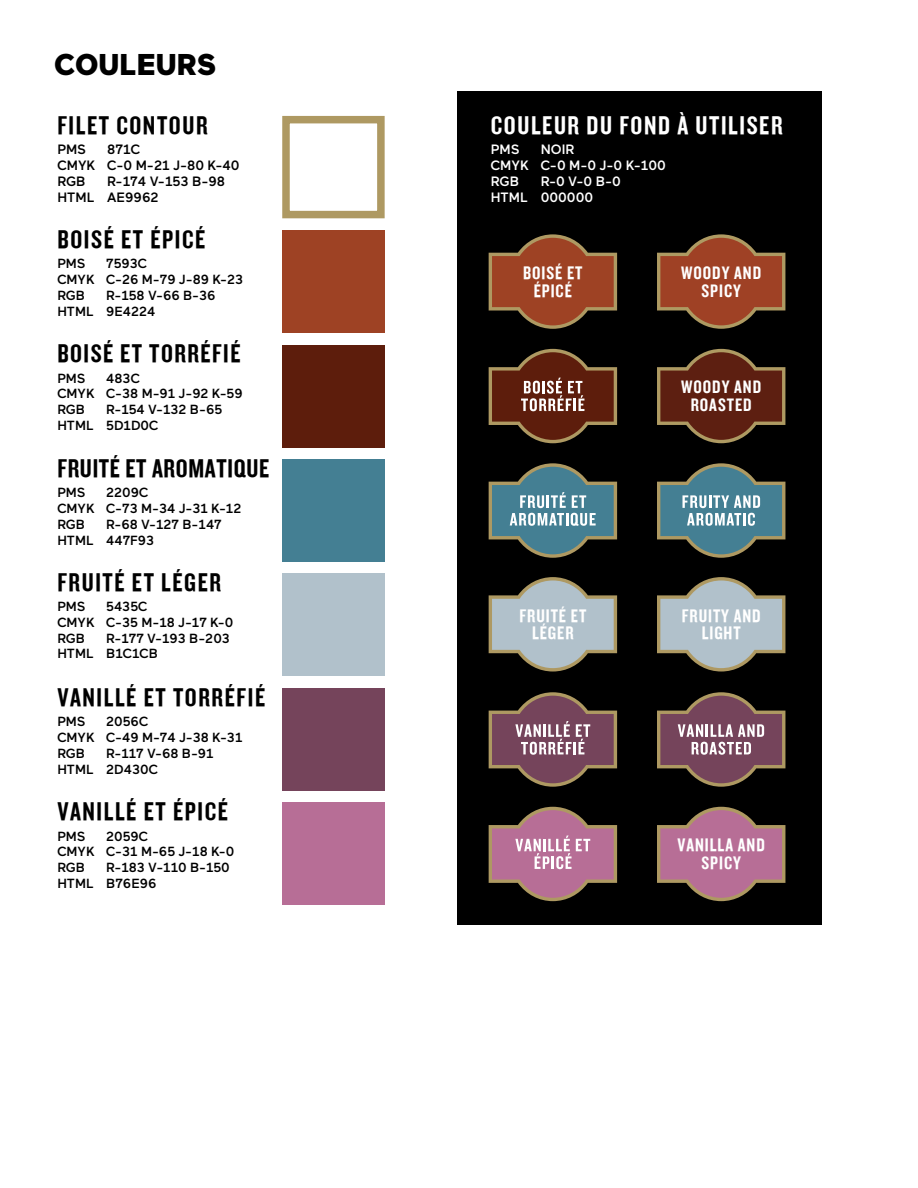
<style>
.page{position:relative;width:918px;height:1188px;background:#fff}
.page>*{position:absolute;margin:0;border:0;box-sizing:border-box;transform-origin:0 0}
.t1{font:900 30px "SAQ Maax";color:#000}
.t2{font:26.4px "Knockout SAQ49 Liteweight";letter-spacing:.06em;color:#000}
.t3{font:26.4px "Knockout SAQ49 Liteweight";letter-spacing:.06em;color:#fff}
.t4{font:26.4px "Knockout SAQ49 Liteweight";letter-spacing:.025em;color:#000}
.t5{font:18.75px/17.7px "Knockout SAQ49 Liteweight";letter-spacing:.05em;color:#fff;text-align:center}
.t6{font:500 13.5px/16.2px "SAQ Maax";color:#000}
.t7{font:500 13.5px/16.2px "SAQ Maax";color:#fff}
.t8{font:500 13.2px/15.9px "SAQ Maax";color:#000}
</style>
<div class="page">
<div style="left:458px;top:91px;width:364px;height:833px;background:#000"></div>
<div style="left:282px;top:345px;width:103px;height:102px;background:#5d1d0c"></div>
<div style="left:282px;top:459px;width:103px;height:103px;background:#447f93"></div>
<div style="left:282px;top:573px;width:103px;height:103px;background:#b1c1cb"></div>
<div style="left:282px;top:688px;width:103px;height:103px;background:#75445b"></div>
<div style="left:282px;top:803px;width:103px;height:102px;background:#b76e96"></div>
<div style="left:282px;top:230px;width:103px;height:103px;background:#9e4224"></div>
<svg style="left:489px;top:234px;width:128px;height:95px"></svg>
<svg style="left:657px;top:234px;width:128px;height:95px"></svg>
<svg style="left:489px;top:349px;width:128px;height:94px"></svg>
<svg style="left:657px;top:349px;width:128px;height:94px"></svg>
<svg style="left:489px;top:463px;width:128px;height:95px"></svg>
<svg style="left:657px;top:463px;width:128px;height:95px"></svg>
<svg style="left:489px;top:577px;width:128px;height:95px"></svg>
<svg style="left:657px;top:577px;width:128px;height:95px"></svg>
<svg style="left:489px;top:692px;width:128px;height:95px"></svg>
<svg style="left:657px;top:692px;width:128px;height:95px"></svg>
<svg style="left:489px;top:807px;width:128px;height:94px"></svg>
<svg style="left:657px;top:807px;width:128px;height:94px"></svg>
<div style="left:282px;top:116px;width:103px;height:102px;background:#fff;border:8px solid #ae9962"></div>
<h1 class="t1" style="left:54px;top:48px;width:164px">COULEURS</h1>
<h2 class="t2" style="left:57px;top:111px;width:152px">FILET CONTOUR</h2>
<p class="t6" style="left:57px;top:141px;width:30px">PMS</p>
<p class="t6" style="left:57px;top:141px;width:184px;text-indent:50px">871C<br>CMYK C-0 M-21 J-80 K-40<br>RGB</p>
<p class="t6" style="left:57px;top:174px;width:169px;text-indent:50px">R-174 V-153 B-98<br>HTML AE9962</p>
<h2 class="t2" style="left:57px;top:226px;width:150px">BOISÉ ET ÉPICÉ</h2>
<p class="t8" style="left:57px;top:256px;width:30px">PMS</p>
<p class="t8" style="left:57px;top:256px;width:187px;text-indent:49px">7593C<br>CMYK C-26 M-79 J-89 K-23<br>RGB</p>
<p class="t8" style="left:57px;top:287px;width:160px;text-indent:49px">R-158 V-66 B-36<br>HTML 9E4224</p>
<h2 class="t2" style="left:57px;top:340px;width:185px">BOISÉ ET TORRÉFIÉ</h2>
<p class="t8" style="left:57px;top:370px;width:30px">PMS</p>
<p class="t8" style="left:57px;top:370px;width:187px;text-indent:49px">483C<br>CMYK C-38 M-91 J-92 K-59<br>RGB</p>
<p class="t8" style="left:57px;top:402px;width:166px;text-indent:49px">R-154 V-132 B-65<br>HTML 5D1D0C</p>
<h2 class="t4" style="left:57px;top:455px;width:213px">FRUITÉ ET AROMATIQUE</h2>
<p class="t8" style="left:57px;top:485px;width:30px">PMS</p>
<p class="t8" style="left:57px;top:485px;width:186px;text-indent:49px">2209C<br>CMYK C-73 M-34 J-31 K-12<br>RGB</p>
<p class="t8" style="left:57px;top:516px;width:166px;text-indent:49px">R-68 V-127 B-147<br>HTML 447F93</p>
<h2 class="t2" style="left:57px;top:569px;width:165px">FRUITÉ ET LÉGER</h2>
<p class="t8" style="left:57px;top:598px;width:30px">PMS</p>
<p class="t8" style="left:57px;top:598px;width:178px;text-indent:49px">5435C<br>CMYK C-35 M-18 J-17 K-0<br>RGB</p>
<p class="t8" style="left:57px;top:630px;width:174px;text-indent:49px">R-177 V-193 B-203<br>HTML B1C1CB</p>
<h2 class="t2" style="left:57px;top:684px;width:209px">VANILLÉ ET TORRÉFIÉ</h2>
<p class="t8" style="left:57px;top:714px;width:30px">PMS</p>
<p class="t8" style="left:57px;top:714px;width:187px;text-indent:49px">2056C<br>CMYK C-49 M-74 J-38 K-31<br>RGB</p>
<p class="t8" style="left:57px;top:745px;width:158px;text-indent:49px">R-117 V-68 B-91<br>HTML 2D430C</p>
<h2 class="t2" style="left:57px;top:798px;width:172px">VANILLÉ ET ÉPICÉ</h2>
<p class="t8" style="left:57px;top:828px;width:30px">PMS</p>
<p class="t8" style="left:57px;top:828px;width:178px;text-indent:49px">2059C<br>CMYK C-31 M-65 J-18 K-0<br>RGB</p>
<p class="t8" style="left:57px;top:860px;width:174px;text-indent:49px">R-183 V-110 B-150<br>HTML B76E96</p>
<h2 class="t3" style="left:491px;top:111px;width:293px">COULEUR DU FOND À UTILISER</h2>
<p class="t7" style="left:491px;top:141px;width:177px;text-indent:50px">NOIR<br>CMYK C-0 M-0 J-0 K-100<br>RGB</p>
<p class="t7" style="left:491px;top:141px;width:30px">PMS</p>
<p class="t7" style="left:491px;top:174px;width:132px;text-indent:50px">R-0 V-0 B-0<br>HTML 000000</p>
<h3 class="t5" style="left:523px;top:264px;width:61px">BOISÉ ET<br>ÉPICÉ</h3>
<h3 class="t5" style="left:681px;top:264px;width:81px">WOODY AND<br>SPICY</h3>
<h3 class="t5" style="left:681px;top:379px;width:81px">WOODY AND<br>ROASTED</h3>
<h3 class="t5" style="left:519px;top:607px;width:69px">FRUITÉ ET<br>LÉGER</h3>
<h3 class="t5" style="left:682px;top:607px;width:81px">FRUITY AND<br>LIGHT</h3>
<h3 class="t5" style="left:678px;top:837px;width:89px">VANILLA AND<br>SPICY</h3>
</div>
